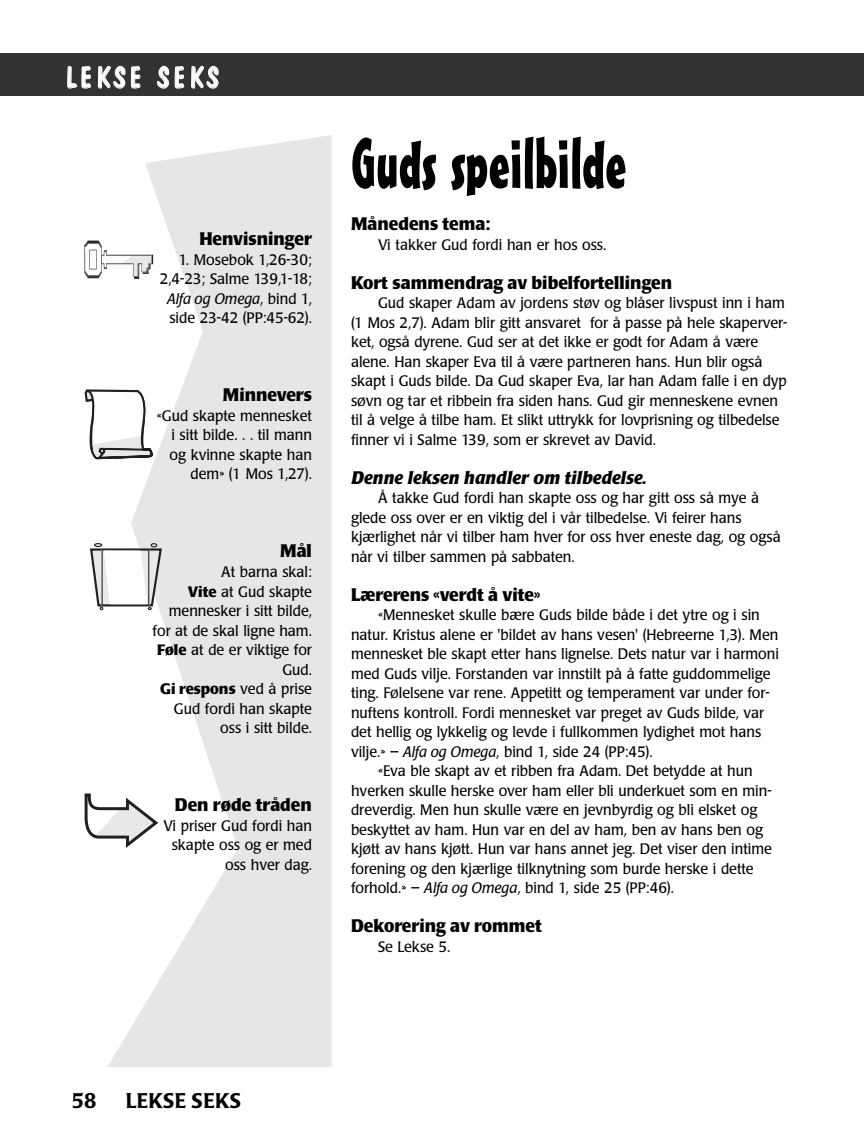
<style>
.page{position:relative;width:864px;height:1148px;background:#fff}
.page>*{position:absolute;margin:0;border:0;box-sizing:border-box;transform-origin:0 0}
.t1{font:69px "Mister Earl BT";color:#000}
.t2{font:30px "Dom Casual";letter-spacing:.095em;color:#fff}
.t3{font:500 21px "Poppl Laudatio";letter-spacing:.01em;color:#000}
.t4{font:700 18px "Poppl Laudatio";color:#000;scale:.95 1}
.t5{font:italic 700 18px "Poppl Laudatio";color:#000}
.t6{font:15px/19.5px "Poppl Laudatio";color:#000;text-align:right;scale:.95 1}
.s1{font-style:italic}
.s2{font-weight:700}
</style>
<div class="page">
<svg style="left:108px;top:135px;width:224px;height:931px;fill:#e6e6e6"></svg>
<div style="left:0;top:53px;width:864px;height:43px;background:#333"></div>
<svg style="left:84px;top:241px;width:69px;height:38px"></svg>
<svg style="left:85px;top:389px;width:68px;height:70px"></svg>
<svg style="left:90px;top:543px;width:72px;height:67px"></svg>
<hr style="left:102px;top:549px;width:1px;height:56px;background:#231f20">
<hr style="left:148px;top:549px;width:1px;height:56px;background:#231f20">
<svg style="left:85px;top:793px;width:73px;height:55px"></svg>
<h2 class="t2" style="left:65px;top:65px;width:155px">LEKSE SEKS</h2>
<p class="t4" style="left:199px;top:232px;width:120px">Henvisninger</p>
<p class="t6" style="left:160px;top:251px;width:162px">1. Mosebok 1,26-30;<br>2,4-23; Salme 139,1-18;<br><span class="s1">Alfa og Omega</span>, bind 1, side 23-42 (PP:45-62).</p>
<p class="t4" style="left:223px;top:388px;width:95px">Minnevers</p>
<p class="t6" style="left:157px;top:407px;width:165px">«Gud skapte mennesket i sitt bilde. . . til mann og kvinne skapte han dem» (1 Mos 1,27).</p>
<p class="t4" style="left:280px;top:544px;width:35px">Mål</p>
<p class="t6" style="left:153px;top:563px;width:169px">At barna skal:<br><span class="s2">Vite</span> at Gud skapte mennesker i sitt bilde, for at de skal ligne ham.<br><span class="s2">Føle</span> at de er viktige for<br>Gud.<br><span class="s2">Gi respons</span> ved å prise<br>Gud fordi han skapte oss i sitt bilde.</p>
<p class="t4" style="left:175px;top:797px;width:146px">Den røde tråden</p>
<p class="t6" style="left:163px;top:817px;width:158px">Vi priser Gud fordi han skapte oss og er med oss hver dag.</p>
<h1 class="t1" style="left:351px;top:139px;width:277px">Guds speilbilde</h1>
<p class="t4" style="left:351px;top:216px;width:148px">Månedens tema:</p>
<p class="t6" style="left:378px;top:236px;width:242px">Vi takker Gud fordi han er hos oss.</p>
<p class="t4" style="left:351px;top:275px;width:340px">Kort sammendrag av bibelfortellingen</p>
<p class="t6" style="left:351px;top:295px;width:461px;text-align:left;text-indent:27px">Gud skaper Adam av jordens støv og blåser livspust inn i ham (1 Mos 2,7). Adam blir gitt ansvaret for å passe på hele skaperver&shy;ket, også dyrene. Gud ser at det ikke er godt for Adam å være alene. Han skaper Eva til å være partneren hans. Hun blir også skapt i Guds bilde. Da Gud skaper Eva, lar han Adam falle i en dyp søvn og tar et ribbein fra siden hans. Gud gir menneskene evnen til å velge å tilbe ham. Et slikt uttrykk for lovprisning og tilbedelse finner vi i Salme 139, som er skrevet av David.</p>
<p class="t5" style="left:351px;top:470px;width:297px">Denne leksen handler om tilbedelse.</p>
<p class="t6" style="left:351px;top:490px;width:454px;text-align:left;text-indent:27px">Å takke Gud fordi han skapte oss og har gitt oss så mye å glede oss over er en viktig del i vår tilbedelse. Vi feirer hans kjærlighet når vi tilber ham hver for oss hver eneste dag, og også når vi tilber sammen på sabbaten.</p>
<p class="t4" style="left:351px;top:587px;width:201px">Lærerens «verdt å vite»</p>
<p class="t6" style="left:378px;top:607px;width:403px">«Mennesket skulle bære Guds bilde både i det ytre og i sin</p>
<p class="t6" style="left:351px;top:626px;width:451px">natur. Kristus alene er 'bildet av hans vesen' (Hebreerne 1,3). Men</p>
<p class="t6" style="left:351px;top:646px;width:452px">mennesket ble skapt etter hans lignelse. Dets natur var i harmoni</p>
<p class="t6" style="left:351px;top:665px;width:443px">med Guds vilje. Forstanden var innstilt på å fatte guddommelige</p>
<p class="t6" style="left:351px;top:685px;width:442px">ting. Følelsene var rene. Appetitt og temperament var under for-</p>
<p class="t6" style="left:351px;top:704px;width:437px">nuftens kontroll. Fordi mennesket var preget av Guds bilde, var</p>
<p class="t6" style="left:351px;top:724px;width:433px">det hellig og lykkelig og levde i fullkommen lydighet mot hans</p>
<p class="t6" style="left:351px;top:743px;width:319px">vilje.» – <span class="s1">Alfa og Omega</span>, bind 1, side 24 (PP:45).</p>
<p class="t6" style="left:378px;top:763px;width:396px">«Eva ble skapt av et ribben fra Adam. Det betydde at hun</p>
<p class="t6" style="left:351px;top:782px;width:444px">hverken skulle herske over ham eller bli underkuet som en min-</p>
<p class="t6" style="left:351px;top:802px;width:429px">dreverdig. Men hun skulle være en jevnbyrdig og bli elsket og</p>
<p class="t6" style="left:351px;top:821px;width:435px">beskyttet av ham. Hun var en del av ham, ben av hans ben og</p>
<p class="t6" style="left:351px;top:841px;width:444px">kjøtt av hans kjøtt. Hun var hans annet jeg. Det viser den intime</p>
<p class="t6" style="left:351px;top:860px;width:425px">forening og den kjærlige tilknytning som burde herske i dette</p>
<p class="t6" style="left:351px;top:880px;width:342px">forhold.» – <span class="s1">Alfa og Omega</span>, bind 1, side 25 (PP:46).</p>
<p class="t4" style="left:351px;top:918px;width:202px">Dekorering av rommet</p>
<p class="t6" style="left:378px;top:938px;width:78px">Se Lekse 5.</p>
<h3 class="t3" style="left:72px;top:1091px;width:26px">58</h3>
<h3 class="t3" style="left:126px;top:1091px;width:116px">LEKSE SEKS</h3>
</div>
